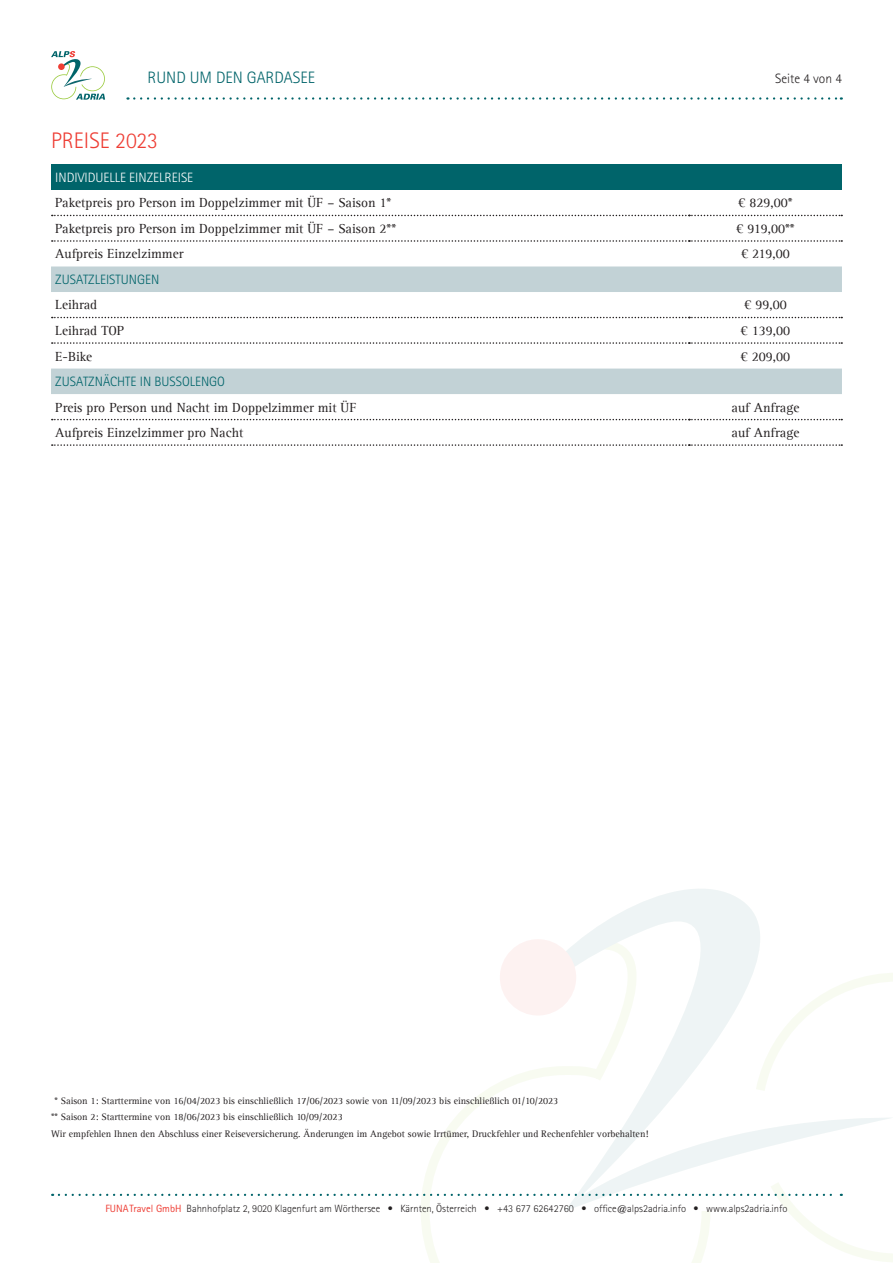
<style>
.page{position:relative;width:893px;height:1263px;background:#fff}
.page>*{position:absolute;margin:0;border:0;box-sizing:border-box;transform-origin:0 0}
.t1{font:300 22.5px "Rotis Sans Serif Std";color:#ee3e35}
.t2{font:300 16.5px "Rotis Sans Serif Std";color:#00646a}
.t3{font:13.5px "Agfa Rotis Serif";color:#231f20}
.t4{font:300 13.5px "Rotis Sans Serif Std";color:#00646a}
.t5{font:300 13.5px "Rotis Sans Serif Std";color:#fff}
.t6{font:300 13.5px "Rotis Sans Serif Std";color:#231f20}
.t7{font:300 10.5px "Rotis Sans Serif Std";color:#231f20}
.t8{font:9.75px "Agfa Rotis Serif";color:#231f20}
.s1{font-weight:400;color:#ee3e35}
</style>
<div class="page">
<svg style="left:421px;top:973px;width:472px;height:290px"></svg>
<svg style="left:519px;top:889px;width:328px;height:225px"></svg>
<div style="left:500px;top:939px;width:76px;height:76px;background:#fdf2f1;border-radius:50%"></div>
<svg style="left:59px;top:1114px;width:834px;height:97px"></svg>
<svg style="left:134px;top:97px;width:708px;height:3px"></svg>
<svg style="left:51px;top:51px;width:54px;height:49px"></svg>
<div style="left:51px;top:164px;width:791px;height:26px;background:#00646a"></div>
<svg style="left:51px;top:266px;width:791px;height:128px"></svg>
<svg style="left:52px;top:215px;width:790px;height:1px"></svg>
<svg style="left:52px;top:240px;width:790px;height:2px"></svg>
<svg style="left:52px;top:317px;width:790px;height:1px"></svg>
<svg style="left:52px;top:342px;width:790px;height:2px"></svg>
<svg style="left:52px;top:419px;width:790px;height:1px"></svg>
<svg style="left:52px;top:444px;width:790px;height:2px"></svg>
<h2 class="t2" style="left:148px;top:68px;width:169px">RUND UM DEN GARDASEE</h2>
<h3 class="t6" style="left:775px;top:71px;width:68px">Seite 4 von 4</h3>
<h1 class="t1" style="left:51px;top:128px;width:109px">PREISE 2023</h1>
<h3 class="t5" style="left:55px;top:170px;width:139px">INDIVIDUELLE EINZELREISE</h3>
<h3 class="t3" style="left:55px;top:195px;width:338px">Paketpreis pro Person im Doppelzimmer mit ÜF – Saison 1*</h3>
<h3 class="t3" style="left:738px;top:195px;width:56px">€ 829,00*</h3>
<h3 class="t3" style="left:55px;top:221px;width:342px">Paketpreis pro Person im Doppelzimmer mit ÜF – Saison 2**</h3>
<h3 class="t3" style="left:736px;top:221px;width:60px">€ 919,00**</h3>
<h3 class="t3" style="left:55px;top:246px;width:130px">Aufpreis Einzelzimmer</h3>
<h3 class="t3" style="left:741px;top:246px;width:50px">€ 219,00</h3>
<h3 class="t4" style="left:55px;top:272px;width:105px">ZUSATZLEISTUNGEN</h3>
<h3 class="t3" style="left:55px;top:297px;width:44px">Leihrad</h3>
<h3 class="t3" style="left:744px;top:297px;width:44px">€ 99,00</h3>
<h3 class="t3" style="left:55px;top:323px;width:71px">Leihrad TOP</h3>
<h3 class="t3" style="left:741px;top:323px;width:51px">€ 139,00</h3>
<h3 class="t3" style="left:55px;top:348px;width:39px">E-Bike</h3>
<h3 class="t3" style="left:741px;top:348px;width:51px">€ 209,00</h3>
<h3 class="t4" style="left:55px;top:374px;width:171px">ZUSATZNÄCHTE IN BUSSOLENGO</h3>
<h3 class="t3" style="left:55px;top:399px;width:303px">Preis pro Person und Nacht im Doppelzimmer mit ÜF</h3>
<h3 class="t3" style="left:731px;top:399px;width:69px">auf Anfrage</h3>
<h3 class="t3" style="left:55px;top:425px;width:189px">Aufpreis Einzelzimmer pro Nacht</h3>
<h3 class="t3" style="left:731px;top:425px;width:69px">auf Anfrage</h3>
<p class="t8" style="left:54px;top:1095px;width:505px">* Saison 1: Starttermine von 16/04/2023 bis einschließlich 17/06/2023 sowie von 11/09/2023 bis einschließlich 01/10/2023</p>
<p class="t8" style="left:51px;top:1128px;width:599px">Wir empfehlen Ihnen den Abschluss einer Reiseversicherung. Änderungen im Angebot sowie Irrtümer, Druckfehler und Rechenfehler vorbehalten!</p>
<p class="t8" style="left:51px;top:1111px;width:293px">** Saison 2: Starttermine von 18/06/2023 bis einschließlich 10/09/2023</p>
<p class="t7" style="left:105px;top:1202px;width:684px"><span class="s1">FUNATravel GmbH</span> Bahnhofplatz 2, 9020 Klagenfurt am Wörthersee • Kärnten, Österreich • +43 677 62642760 • office@alps2adria.info • www.alps2adria.info</p>
</div>
